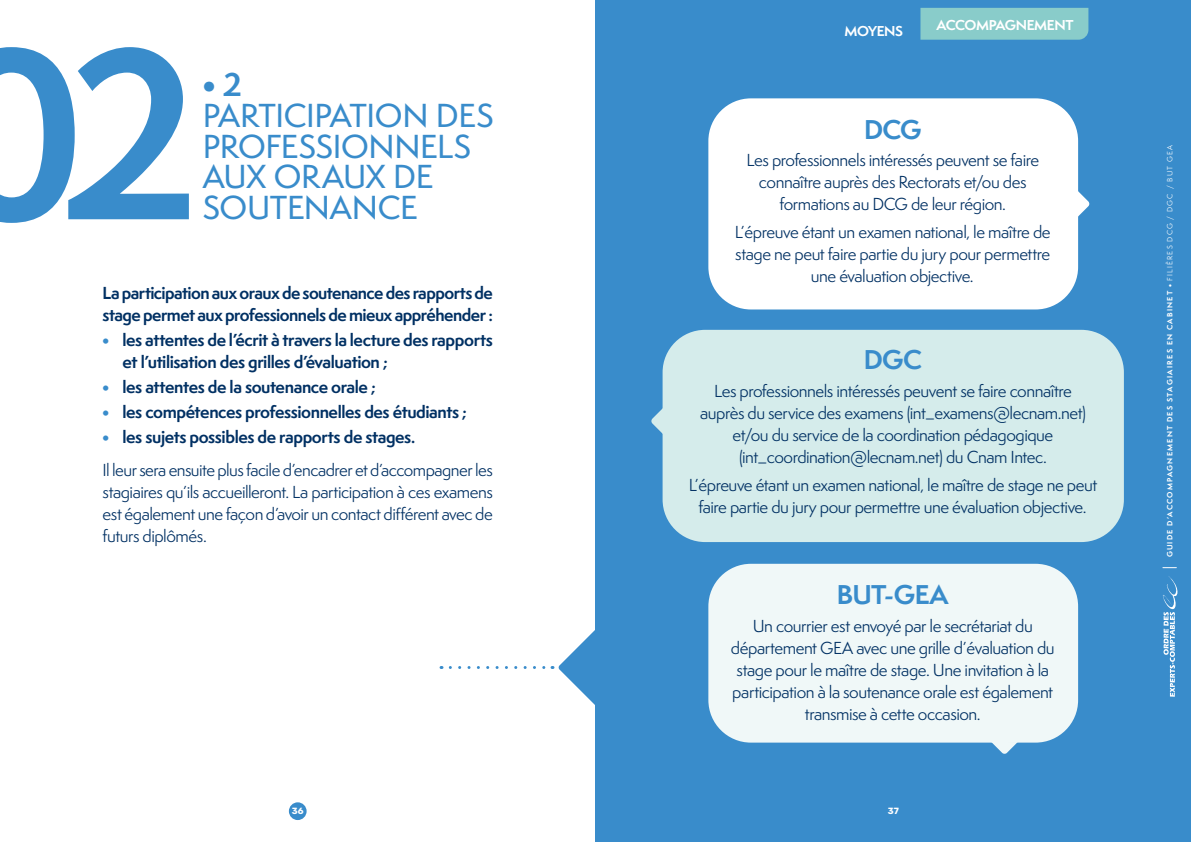
<style>
.page{position:relative;width:1191px;height:842px;background:#fff}
.page>*{position:absolute;margin:0;border:0;box-sizing:border-box;transform-origin:0 0}
.t1{font:700 225.3px "Semplicita Pro";color:#398ccb}
.t2{font:500 30.6px/30.6px "Semplicita Pro";letter-spacing:-.015em;color:#398ccb}
.t3{font:700 30.6px "Semplicita Pro";color:#398ccb}
.t4{font:700 25px "Semplicita Pro";letter-spacing:-.03em;color:#398ccb}
.t5{font:16px/22px "Semplicita Pro";letter-spacing:-.03em;color:#003063;text-align:center}
.t6{font:700 16px/22px "Semplicita Pro";letter-spacing:-.03em;color:#003063}
.t7{font:700 13.2px "Semplicita Pro";letter-spacing:-.03em;color:#fff}
.t8{font:300 9px "Rubik";color:#fff}
.t9{font:700 7px "Semplicita Pro";letter-spacing:.17em;color:#fff}
.s1{color:#398ccb}
.s2{font-weight:700;color:#398ccb}
.s3{font-weight:700}
.s4{font-weight:400}
</style>
<div class="page">
<div style="left:595px;top:0;width:596px;height:842px;background:#398ccb"></div>
<svg style="left:450px;top:630px;width:145px;height:75px"></svg>
<div style="left:920px;top:8px;width:168px;height:32px;background:#89ccca"></div>
<div style="left:289px;top:802px;width:17px;height:18px;background:#398ccb;border-radius:50%"></div>
<div style="left:708px;top:564px;width:370px;height:179px;background:#f0f8f8;border-radius:43px"></div>
<div style="left:708px;top:98px;width:370px;height:211px;background:#fff;border-radius:43px"></div>
<svg style="left:1078px;top:191px;width:11px;height:26px"></svg>
<div style="left:662px;top:330px;width:461px;height:212px;background:#d5eceb;border-radius:43px"></div>
<svg style="left:651px;top:408px;width:12px;height:26px"></svg>
<svg style="left:991px;top:742px;width:26px;height:12px"></svg>
<svg style="left:1162px;top:576px;width:16px;height:121px"></svg>
<svg style="left:1162px;top:567px;width:14px;height:1px"></svg>
<h1 class="t1" style="left:-64px;top:-34px;width:265px">02</h1>
<h2 class="t3" style="left:203px;top:62px;width:41px">• 2</h2>
<h2 class="t2" style="left:203px;top:100px;width:292px">PARTICIPATION DES<br>PROFESSIONNELS<br>AUX ORAUX DE<br>SOUTENANCE</h2>
<p class="t6" style="left:103px;top:282px;width:392px">La participation aux oraux de soutenance des rapports de stage permet aux professionnels de mieux appréhender :</p>
<p class="t6" style="left:123px;top:329px;width:372px;text-indent:-20px"><span class="s1">•</span> les attentes de l’écrit à travers la lecture des rapports et l’utilisation des grilles d’évaluation ;</p>
<p class="t6" style="left:103px;top:376px;width:275px"><span class="s1">•</span> les attentes de la soutenance orale ;</p>
<p class="t6" style="left:103px;top:401px;width:366px"><span class="s1">•</span> les compétences professionnelles des étudiants ;</p>
<p class="t5" style="left:103px;top:420px;width:392px;line-height:33.3px;text-align:left"><span class="s2">•</span> <span class="s3">les sujets possibles de rapports de stages.<br></span>Il leur sera ensuite plus facile d’encadrer et d’accompagner les</p>
<p class="t5" style="left:103px;top:481px;width:392px;text-align:justify">stagiaires qu’ils accueilleront. La participation à ces examens est également une façon d’avoir un contact différent avec de futurs diplômés.</p>
<p class="t8" style="left:292px;top:806px;width:13px">36</p>
<p class="t7" style="left:844px;top:21px;width:60px">MOYENS</p>
<p class="t7" style="left:936px;top:15px;width:138px">ACCOMPAGNEMENT</p>
<h3 class="t4" style="left:864px;top:111px;width:59px">DCG</h3>
<p class="t5" style="left:746px;top:149px;width:294px">Les professionnels intéressés peuvent se faire connaître auprès des Rectorats et/ou des formations au DCG de leur région.</p>
<p class="t5" style="left:735px;top:221px;width:317px">L’épreuve étant un examen national, le maître de stage ne peut faire partie du jury pour permettre une évaluation objective.</p>
<h3 class="t4" style="left:864px;top:341px;width:60px">DGC</h3>
<p class="t5" style="left:700px;top:380px;width:387px">Les professionnels intéressés peuvent se faire connaître auprès du service des examens (int_examens@lecnam.net) et/ou du service de la coordination pédagogique (int_coordination@lecnam.net) du Cnam Intec.</p>
<p class="t5" style="left:688px;top:473px;width:410px">L’épreuve étant un examen national, le maître de stage ne peut faire partie du jury pour permettre une évaluation objective.</p>
<h3 class="t4" style="left:837px;top:576px;width:113px">BUT-GEA</h3>
<p class="t5" style="left:731px;top:615px;width:325px">Un courrier est envoyé par le secrétariat du département GEA avec une grille d’évaluation du stage pour le maître de stage. Une invitation à la participation à la soutenance orale est également transmise à cette occasion.</p>
<p class="t8" style="left:887px;top:806px;width:13px">37</p>
<p class="t9" style="left:1164px;top:557px;width:414px;rotate:-90deg">GUIDE D’ACCOMPAGNEMENT DES STAGIAIRES EN CABINET • <span class="s4">FILIÈRES DCG / DGC / BUT GEA</span></p>
</div>
